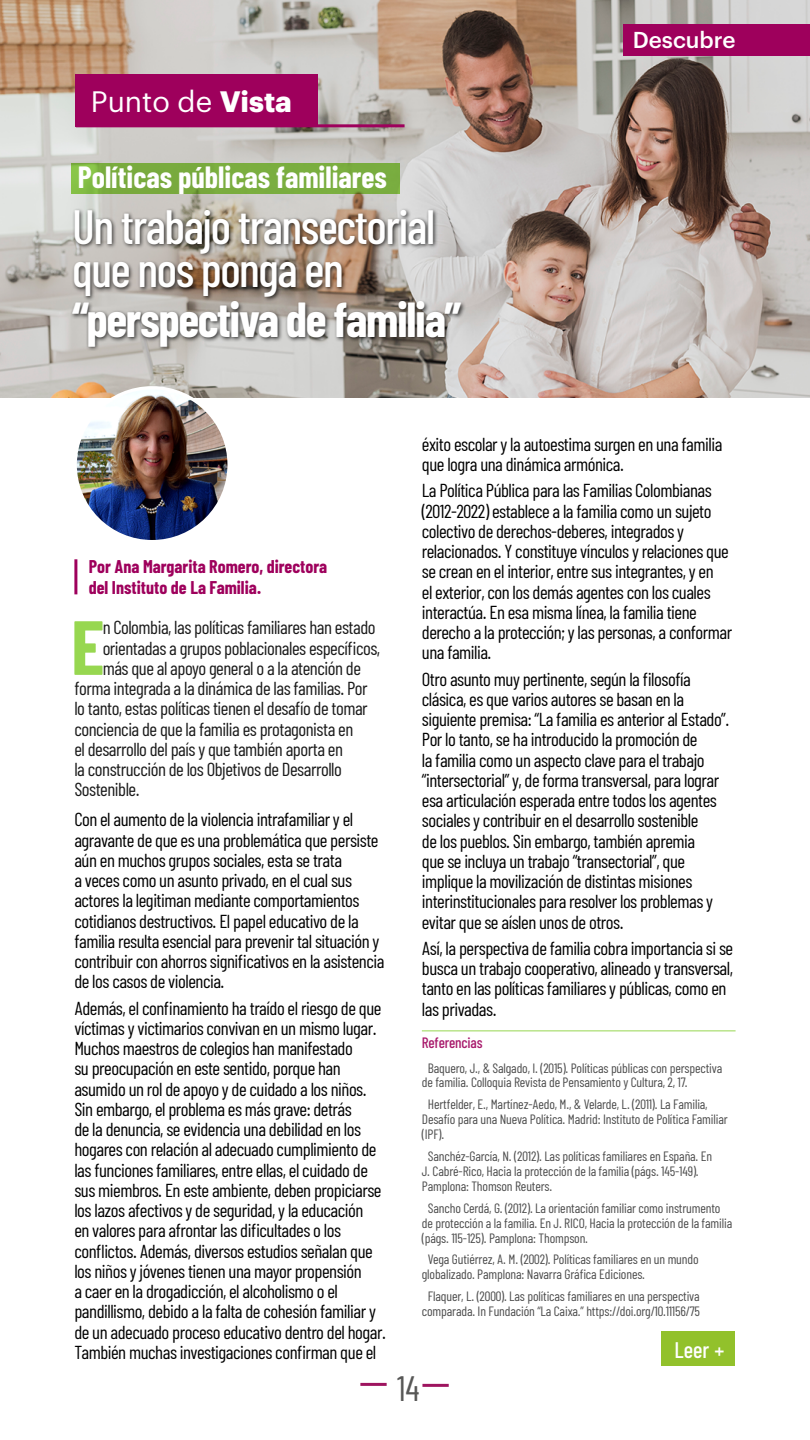
<style>
.page{position:relative;width:810px;height:1440px;background:#fff}
.page>*{position:absolute;margin:0;border:0;box-sizing:border-box;transform-origin:0 0}
.t1{font:700 76.57px "Barlow Condensed";color:#97d750}
.t2{font:500 48px/43.5px "Barlow Condensed";letter-spacing:-.03em;color:#fff}
.t3{font:700 48px "Barlow Condensed";letter-spacing:-.03em;color:#fff}
.t4{font:35.25px "Barlow Condensed";color:#575756}
.t5{font:700 30px "Barlow Condensed";color:#fff}
.t6{font:28.95px "Graphik";color:#fff}
.t7{font:500 22.5px "Graphik";color:#fff}
.t8{font:500 22.5px "Barlow Condensed";color:#fff}
.t9{font:18.75px/20.2px "Barlow Condensed";letter-spacing:-.025em;color:#000}
.t10{font:18.75px "Barlow Condensed";letter-spacing:-.025em;color:#1a1a1a}
.t11{font:700 18px/21.6px "Barlow Condensed";color:#9e005c}
.t12{font:500 15px "Barlow Condensed";letter-spacing:-.01em;color:#a81a6c}
.t13{font:13.5px/15px "Barlow Condensed";letter-spacing:-.01em;color:#4d4d4d}
.s1{font-weight:700}
</style>
<div class="page">
<img style="left:0;top:0;width:810px;height:397px">
<div style="left:623px;top:24px;width:187px;height:31px;background:#9e005c"></div>
<hr style="left:360px;top:1383px;width:27px;height:3px;background:#9e145f">
<hr style="left:422px;top:1384px;width:27px;height:3px;background:#9e145f">
<div style="left:75px;top:75px;width:243px;height:52px;background:#9e005c"></div>
<hr style="left:76px;top:124px;width:329px;height:3px;background:#9e005c">
<img style="left:75px;top:388px;width:154px;height:154px;border-radius:77px">
<div style="left:74px;top:386px;width:157px;height:157px;border:3px solid #fff;border-radius:50%"></div>
<hr style="left:74px;top:559px;width:3px;height:35px;background:#9e005c">
<div style="left:69px;top:207px;width:397px;height:144px;background:#000;opacity:.75"></div>
<svg style="left:71px;top:163px;width:329px;height:31px;background:#7aad3f"></svg>
<hr style="left:422px;top:1030px;width:314px;height:1px;background:#97d750">
<div style="left:661px;top:1331px;width:73px;height:34px;background:#92c12b"></div>
<h3 class="t6" style="left:91px;top:80px;width:203px">Punto de <span class="s1">Vista</span></h3>
<h3 class="t5" style="left:78px;top:159px;width:310px">Políticas públicas familiares</h3>
<h2 class="t2" style="left:72px;top:203px;width:365px">Un trabajo transectorial que nos ponga en</h2>
<h2 class="t3" style="left:72px;top:290px;width:391px">“perspectiva de familia”</h2>
<p class="t7" style="left:633px;top:23px;width:104px">Descubre</p>
<p class="t11" style="left:89px;top:555px;width:240px">Por Ana Margarita Romero, directora del Instituto de La Familia.</p>
<h1 class="t1" style="left:71px;top:600px;width:35px">E</h1>
<p class="t10" style="left:103px;top:616px;width:274px">n Colombia, las políticas familiares han estado</p>
<p class="t10" style="left:103px;top:636px;width:279px">orientadas a grupos poblacionales específicos,</p>
<p class="t10" style="left:103px;top:656px;width:260px">más que al apoyo general o a la atención de</p>
<p class="t10" style="left:74px;top:677px;width:295px">forma integrada a la dinámica de las familias. Por</p>
<p class="t10" style="left:74px;top:697px;width:295px">lo tanto, estas políticas tienen el desafío de tomar</p>
<p class="t10" style="left:74px;top:717px;width:280px">conciencia de que la familia es protagonista en</p>
<p class="t10" style="left:74px;top:737px;width:270px">el desarrollo del país y que también aporta en</p>
<p class="t10" style="left:74px;top:758px;width:269px">la construcción de los Objetivos de Desarrollo</p>
<p class="t10" style="left:74px;top:778px;width:67px">Sostenible.</p>
<p class="t9" style="left:74px;top:809px;width:312px">Con el aumento de la violencia intrafamiliar y el agravante de que es una problemática que persiste aún en muchos grupos sociales, esta se trata<br>a veces como un asunto privado, en el cual sus actores la legitiman mediante comportamientos cotidianos destructivos. El papel educativo de la familia resulta esencial para prevenir tal situación y contribuir con ahorros significativos en la asistencia de los casos de violencia.</p>
<p class="t9" style="left:74px;top:997px;width:313px">Además, el confinamiento ha traído el riesgo de que víctimas y victimarios convivan en un mismo lugar.<br>Muchos maestros de colegios han manifestado<br>su preocupación en este sentido, porque han asumido un rol de apoyo y de cuidado a los niños.<br>Sin embargo, el problema es más grave: detrás<br>de la denuncia, se evidencia una debilidad en los hogares con relación al adecuado cumplimiento de las funciones familiares, entre ellas, el cuidado de sus miembros. En este ambiente, deben propiciarse los lazos afectivos y de seguridad, y la educación<br>en valores para afrontar las dificultades o los conflictos. Además, diversos estudios señalan que los niños y jóvenes tienen una mayor propensión<br>a caer en la drogadicción, el alcoholismo o el pandillismo, debido a la falta de cohesión familiar y de un adecuado proceso educativo dentro del hogar.<br>También muchas investigaciones confirman que el</p>
<p class="t9" style="left:422px;top:433px;width:302px">éxito escolar y la autoestima surgen en una familia que logra una dinámica armónica.</p>
<p class="t9" style="left:422px;top:480px;width:312px">La Política Pública para las Familias Colombianas (2012-2022) establece a la familia como un sujeto colectivo de derechos-deberes, integrados y relacionados. Y constituye vínculos y relaciones que se crean en el interior, entre sus integrantes, y en<br>el exterior, con los demás agentes con los cuales interactúa. En esa misma línea, la familia tiene derecho a la protección; y las personas, a conformar una familia.</p>
<p class="t9" style="left:422px;top:668px;width:309px">Otro asunto muy pertinente, según la filosofía clásica, es que varios autores se basan en la siguiente premisa: “La familia es anterior al Estado”.<br>Por lo tanto, se ha introducido la promoción de<br>la familia como un aspecto clave para el trabajo “intersectorial” y, de forma transversal, para lograr esa articulación esperada entre todos los agentes sociales y contribuir en el desarrollo sostenible<br>de los pueblos. Sin embargo, también apremia<br>que se incluya un trabajo “transectorial”, que implique la movilización de distintas misiones interinstitucionales para resolver los problemas y evitar que se aíslen unos de otros.</p>
<p class="t9" style="left:422px;top:937px;width:313px">Así, la perspectiva de familia cobra importancia si se busca un trabajo cooperativo, alineado y transversal, tanto en las políticas familiares y públicas, como en las privadas.</p>
<p class="t12" style="left:422px;top:1033px;width:62px">Referencias</p>
<p class="t13" style="left:422px;top:1060px;width:302px;text-indent:6px">Baquero, J., &amp; Salgado, I. (2015). Políticas públicas con perspectiva de familia. Colloquia Revista de Pensamiento y Cultura, 2, 17.</p>
<p class="t13" style="left:422px;top:1097px;width:307px;text-indent:6px">Hertfelder, E., Martínez-Aedo, M., &amp; Velarde, L. (2011). La Familia,<br>Desafío para una Nueva Política. Madrid: Instituto de Política Familiar (IPF).</p>
<p class="t13" style="left:422px;top:1148px;width:292px;text-indent:6px">Sanchéz-García, N. (2012). Las políticas familiares en España. En<br>J. Cabré-Rico, Hacia la protección de la familia (págs. 145-149).<br>Pamplona: Thomson Reuters.</p>
<p class="t13" style="left:422px;top:1200px;width:312px;text-indent:6px">Sancho Cerdá, G. (2012). La orientación familiar como instrumento de protección a la familia. En J. RICO, Hacia la protección de la familia (págs. 115-125). Pamplona: Thompson.</p>
<p class="t13" style="left:422px;top:1252px;width:278px;text-indent:6px">Vega Gutiérrez, A. M. (2002). Políticas familiares en un mundo globalizado. Pamplona: Navarra Gráfica Ediciones.</p>
<p class="t13" style="left:422px;top:1289px;width:280px;text-align:center">Flaquer, L. (2000). Las políticas familiares en una perspectiva comparada. In Fundación “La Caixa.” https://doi.org/10.11156/75</p>
<h3 class="t4" style="left:397px;top:1366px;width:24px">14</h3>
<p class="t8" style="left:675px;top:1336px;width:51px">Leer +</p>
</div>
